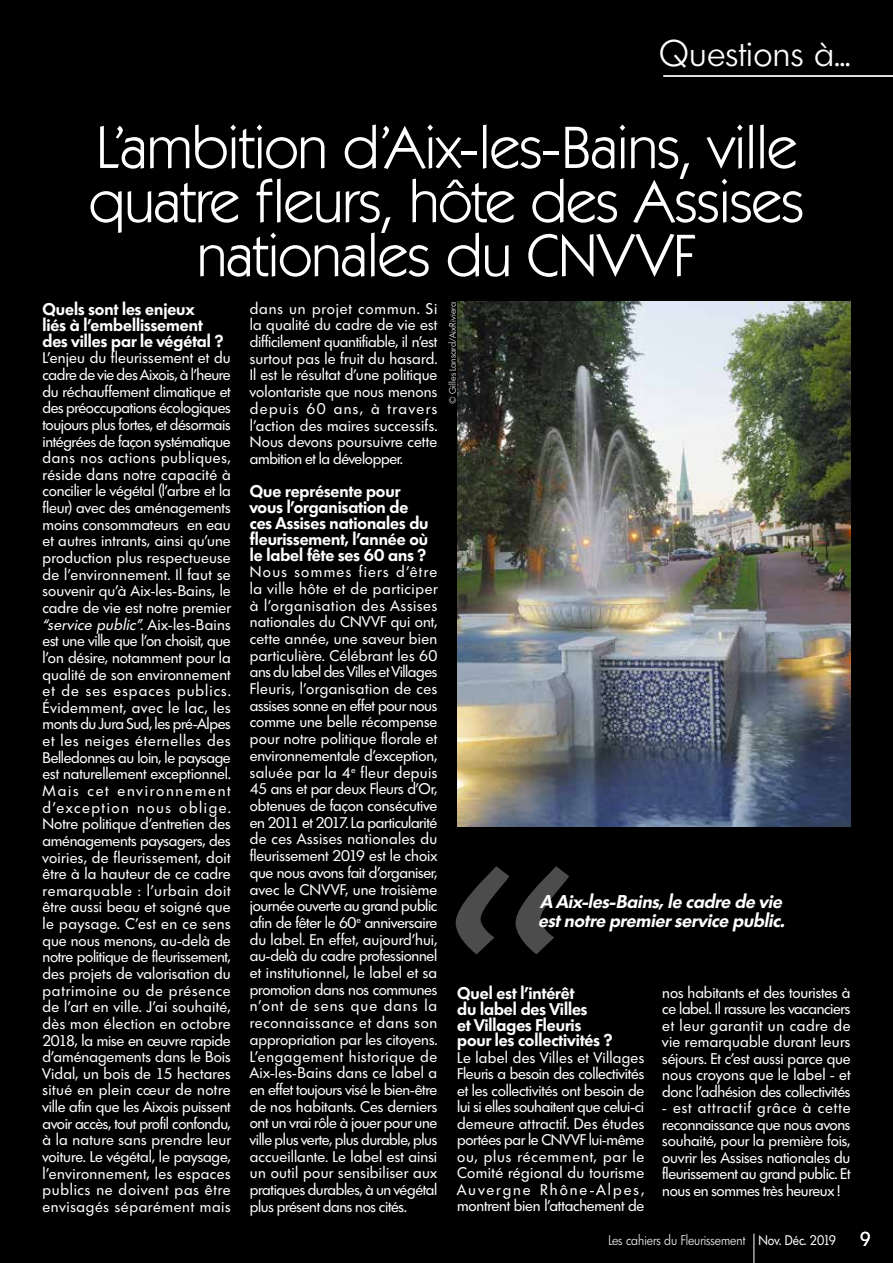
<style>
.page{position:relative;width:893px;height:1263px;background:#000}
.page>*{position:absolute;margin:0;border:0;box-sizing:border-box;transform-origin:0 0}
.t1{font:60px/54px "Itc Kabel";letter-spacing:-.015em;color:#fff;text-align:center}
.t2{font:300 36px "Limerick";color:#fff}
.t3{font:italic 600 18px/19.5px "Limerick";color:#fff}
.t4{font:600 16.5px/15.9px "Limerick";color:#fff}
.t5{font:15px/16.6px "Limerick";letter-spacing:-.015em;color:#fff;text-align:justify}
.t6{font:300 13.5px "Limerick";color:#fff;scale:.9 1}
.t7{font:300 9px "Limerick";letter-spacing:.01em;color:#fff}
.s1{font-style:italic}
.s2{font-weight:400}
.s3{font-weight:400;font-size:19.5px}
</style>
<div class="page">
<hr style="left:754px;top:1233px;width:1px;height:30px;background:#fff">
<hr style="left:663px;top:75px;width:230px;height:2px;background:#fff">
<svg style="left:456px;top:866px;width:113px;height:88px"></svg>
<img style="left:457px;top:302px;width:393px;height:524px">
<h2 class="t2" style="left:659px;top:33px;width:193px">Questions à...</h2>
<h1 class="t1" style="left:89px;top:119px;width:717px">L’ambition d’Aix-les-Bains, ville quatre fleurs, hôte des Assises nationales du CNVVF</h1>
<p class="t4" style="left:43px;top:301px;width:182px">Quels sont les enjeux<br>liés à l’embellissement des villes par le végétal ?</p>
<p class="t5" style="left:43px;top:350px;width:190px">L’enjeu du fleurissement et du cadre de vie des Aixois, à l’heure du réchauffement climatique et des préoccupations écologiques toujours plus fortes, et désormais intégrées de façon systématique dans nos actions publiques, réside dans notre capacité à concilier le végétal (l’arbre et la fleur) avec des aménagements moins consommateurs en eau et autres intrants, ainsi qu’une production plus respectueuse de l’environnement. Il faut se souvenir qu’à Aix-les-Bains, le cadre de vie est notre premier <span class="s1">“service public”</span>. Ai x- l e s- Ba i n s est une ville que l’on choisit, que l’on désire, notamment pour la qualité de son environnement et de ses espaces publics.<br>Évidemment, avec le lac, les monts du Jura Sud, les pré-Alpes et les neiges éternelles des Belledonnes au loin, le paysage est naturellement exceptionnel.<br>Mais cet environnement d’exception nous oblige.<br>Notre politique d’entretien des aménagements paysagers, des voiries, de fleurissement, doit être à la hauteur de ce cadre remarquable : l’urbain doit être aussi beau et soigné que le paysage. C’est en ce sens que nous menons, au-delà de notre politique de fleurissement, des projets de valorisation du patrimoine ou de présence de l’art en ville. J’ai souhaité, dès mon élection en octobre 2018, la mise en œuvre rapide d’aménagements dans le Bois Vidal, un bois de 15 hectares situé en plein cœur de notre ville afin que les Aixois puissent avoir accès, tout profil confondu, à la nature sans prendre leur voiture. Le végétal, le paysage, l’environnement, les espaces publics ne doivent pas être envisagés séparément mais</p>
<p class="t5" style="left:250px;top:300px;width:189px">dans un projet commun. Si la qualité du cadre de vie est difficilement quantifiable, il n’est surtout pas le fruit du hasard.<br>Il est le résultat d’une politique volontariste que nous menons depuis 60 ans, à travers l’action des maires successifs.<br>Nous devons poursuivre cette ambition et la développer.</p>
<p class="t4" style="left:250px;top:483px;width:180px">Que représente pour vous l’organisation de ces Assises nationales du fleurissement, l’année où le label fête ses 60 ans ?</p>
<p class="t5" style="left:250px;top:564px;width:189px">Nous sommes fiers d’être la ville hôte et de participer à l’organisation des Assises nationales du CNVVF qui ont, cette année, une saveur bien particulière. Célébrant les 60 ans du label des Villes et Villages Fleuris, l’organisation de ces assises sonne en effet pour nous comme une belle récompense pour notre politique florale et environnementale d’exception, saluée par la 4<sup>e</sup> fleur depuis 45 ans et par deux Fleurs d’Or, obtenues de façon consécutive en 2011 et 2017. La particularité de ces Assises nationales du fleurissement 2019 est le choix que nous avons fait d’organiser, avec le CNVVF, une troisième journée ouverte au grand public afin de fêter le 60<sup>e</sup> anniversaire du label. En effet, aujourd’hui, au-delà du cadre professionnel et institutionnel, le label et sa promotion dans nos communes n’ont de sens que dans la reconnaissance et dans son appropriation par les citoyens.<br>L’engagement historique de Aix-les-Bains dans ce label a en effet toujours visé le bien-être de nos habitants. Ces derniers ont un vrai rôle à jouer pour une ville plus verte, plus durable, plus accueillante. Le label est ainsi un outil pour sensibiliser aux pratiques durables, à un végétal plus présent dans nos cités.</p>
<p class="t7" style="left:447px;top:404px;width:103px;rotate:-90deg">© Gilles Lansard/AixRiviera</p>
<p class="t3" style="left:538px;top:891px;width:252px">A Aix-les-Bains,le cadre de vie estnotre premierservice public.</p>
<p class="t5" style="left:662px;top:984px;width:190px">nos habitants et des touristes à ce label. Il rassure les vacanciers et leur garantit un cadre de vie remarquable durant leurs séjours. Et c’est aussi parce que nous croyons que le label - et donc l’adhésion des collectivités</p>
<p class="t5" style="left:662px;top:1100px;width:190px">- est attractif grâce à cette reconnaissance que nous avons souhaité, pour la première fois, ouvrir les Assises nationales du fleurissement au grand public. Et nous en sommes très heureux !</p>
<p class="t4" style="left:457px;top:985px;width:157px">Quel est l’intérêt<br>du label des Villes<br>et Villages Fleuris pour les collectivités ?</p>
<p class="t5" style="left:457px;top:1049px;width:189px">Le label des Villes et Villages Fleuris a besoin des collectivités et les collectivités ont besoin de lui si elles souhaitent que celui-ci demeure attractif. Des études portées par le CNVVF lui-même ou, plus récemment, par le Comité régional du tourisme Auvergne Rhône-Alpes, montrent bien l’attachement de</p>
<p class="t6" style="left:608px;top:1232px;width:293px">Les cahiers du Fleurissement <span class="s2">Nov. Déc. 2019</span> <span class="s3">9</span></p>
</div>
